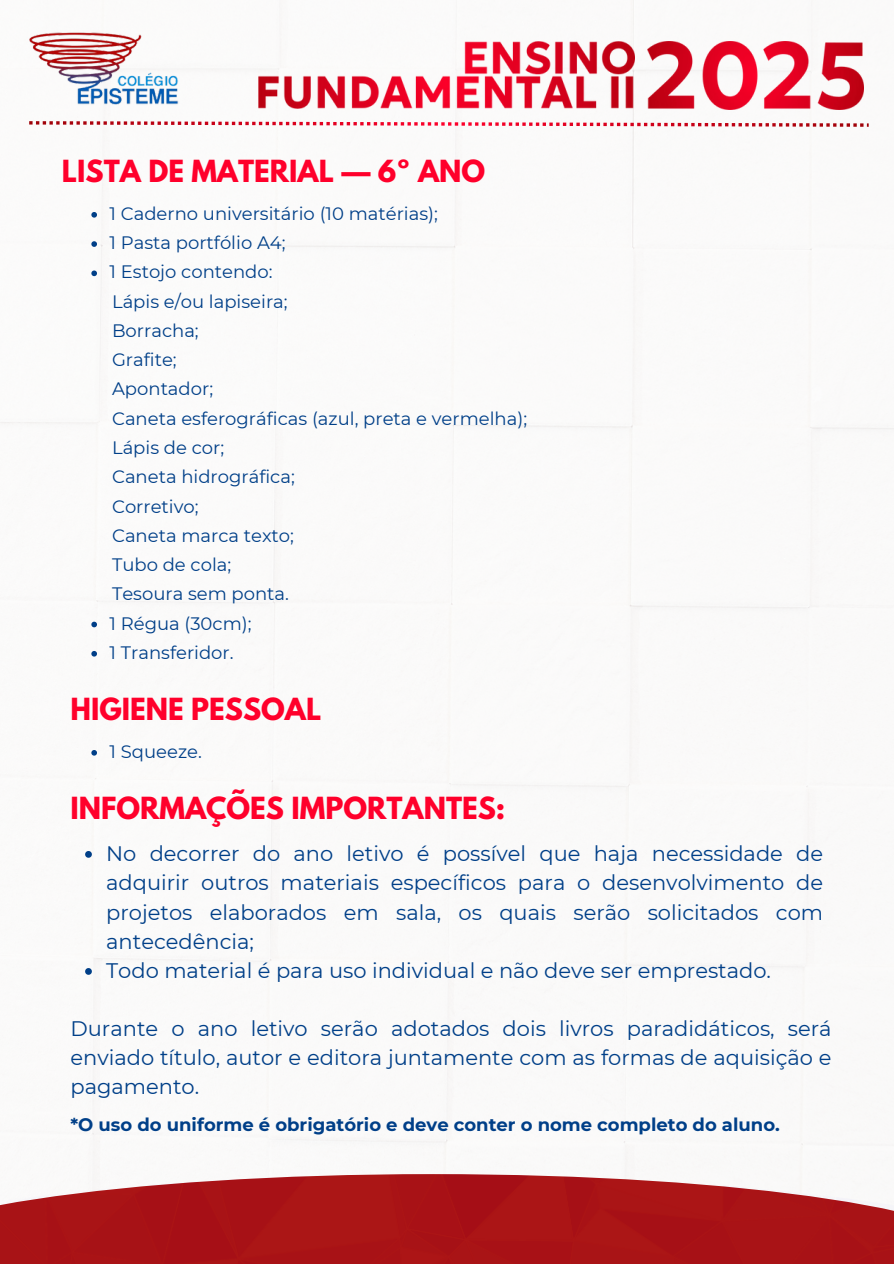
<style>
.page{position:relative;width:894px;height:1264px;background:#fff}
.page>*{position:absolute;margin:0;border:0;box-sizing:border-box;transform-origin:0 0}
.t1{font:700 27px "League Spartan";color:#ff002b}
.t2{font:21px/29.2px "Montserrat";color:#003f88;text-align:justify}
.t3{font:18px "Montserrat";color:#003f88}
.t4{font:700 18px "Montserrat";color:#003f88}
</style>
<div class="page">
<img style="left:0;top:0;width:893px;height:1174px">
<svg style="left:91px;top:212px;width:6px;height:6px"></svg>
<svg style="left:91px;top:241px;width:6px;height:6px"></svg>
<svg style="left:91px;top:270px;width:6px;height:6px"></svg>
<svg style="left:91px;top:621px;width:6px;height:6px"></svg>
<svg style="left:91px;top:651px;width:6px;height:5px"></svg>
<svg style="left:91px;top:750px;width:6px;height:5px"></svg>
<svg style="left:85px;top:851px;width:7px;height:6px"></svg>
<svg style="left:85px;top:968px;width:7px;height:6px"></svg>
<svg style="left:29px;top:121px;width:839px;height:6px"></svg>
<img style="left:29px;top:28px;width:162px;height:82px">
<img style="left:647px;top:42px;width:216px;height:67px">
<img style="left:259px;top:42px;width:375px;height:66px">
<img style="left:0;top:1174px;width:893px;height:89px">
<p class="t1" style="left:62px;top:157px;width:424px">LISTA DE MATERIAL — 6º ANO</p>
<p class="t3" style="left:110px;top:202px;width:330px">1 Caderno universitário (10 matérias);</p>
<p class="t3" style="left:110px;top:232px;width:177px">1 Pasta portfólio A4;</p>
<h1 class="t3" style="left:110px;top:261px;width:164px">1 Estojo contendo:</h1>
<p class="t3" style="left:112px;top:290px;width:177px">Lápis e/ou lapiseira;</p>
<p class="t3" style="left:112px;top:319px;width:88px">Borracha;</p>
<p class="t3" style="left:112px;top:349px;width:66px">Grafite;</p>
<p class="t3" style="left:112px;top:378px;width:103px">Apontador;</p>
<p class="t3" style="left:112px;top:407px;width:416px">Caneta esferográficas (azul, preta e vermelha);</p>
<p class="t3" style="left:112px;top:436px;width:114px">Lápis de cor;</p>
<p class="t3" style="left:112px;top:466px;width:184px">Caneta hidrográfica;</p>
<p class="t3" style="left:112px;top:495px;width:88px">Corretivo;</p>
<p class="t3" style="left:112px;top:524px;width:183px">Caneta marca texto;</p>
<p class="t3" style="left:112px;top:553px;width:121px">Tubo de cola;</p>
<p class="t3" style="left:112px;top:583px;width:178px">Tesoura sem ponta.</p>
<p class="t3" style="left:110px;top:612px;width:143px">1 Régua (30cm);</p>
<p class="t3" style="left:110px;top:641px;width:125px">1 Transferidor.</p>
<p class="t1" style="left:70px;top:695px;width:252px">HIGIENE PESSOAL</p>
<p class="t3" style="left:110px;top:740px;width:94px">1 Squeeze.</p>
<p class="t1" style="left:70px;top:794px;width:436px">INFORMAÇÕES IMPORTANTES:</p>
<p class="t2" style="left:106px;top:839px;width:718px">No decorrer do ano letivo é possível que haja necessidade de adquirir outros materiais específicos para o desenvolvimento de projetos elaborados em sala, os quais serão solicitados com antecedência;</p>
<h1 class="t2" style="left:106px;top:956px;width:666px">Todo material é para uso individual e não deve ser emprestado.</h1>
<h2 class="t2" style="left:70px;top:1013px;width:762px">Durante o ano letivo serão adotados dois livros paradidáticos, será enviado título, autor e editora juntamente com as formas de aquisição e pagamento.</h2>
<h3 class="t4" style="left:70px;top:1113px;width:710px">*O uso do uniforme é obrigatório e deve conter o nome completo do aluno.</h3>
</div>
